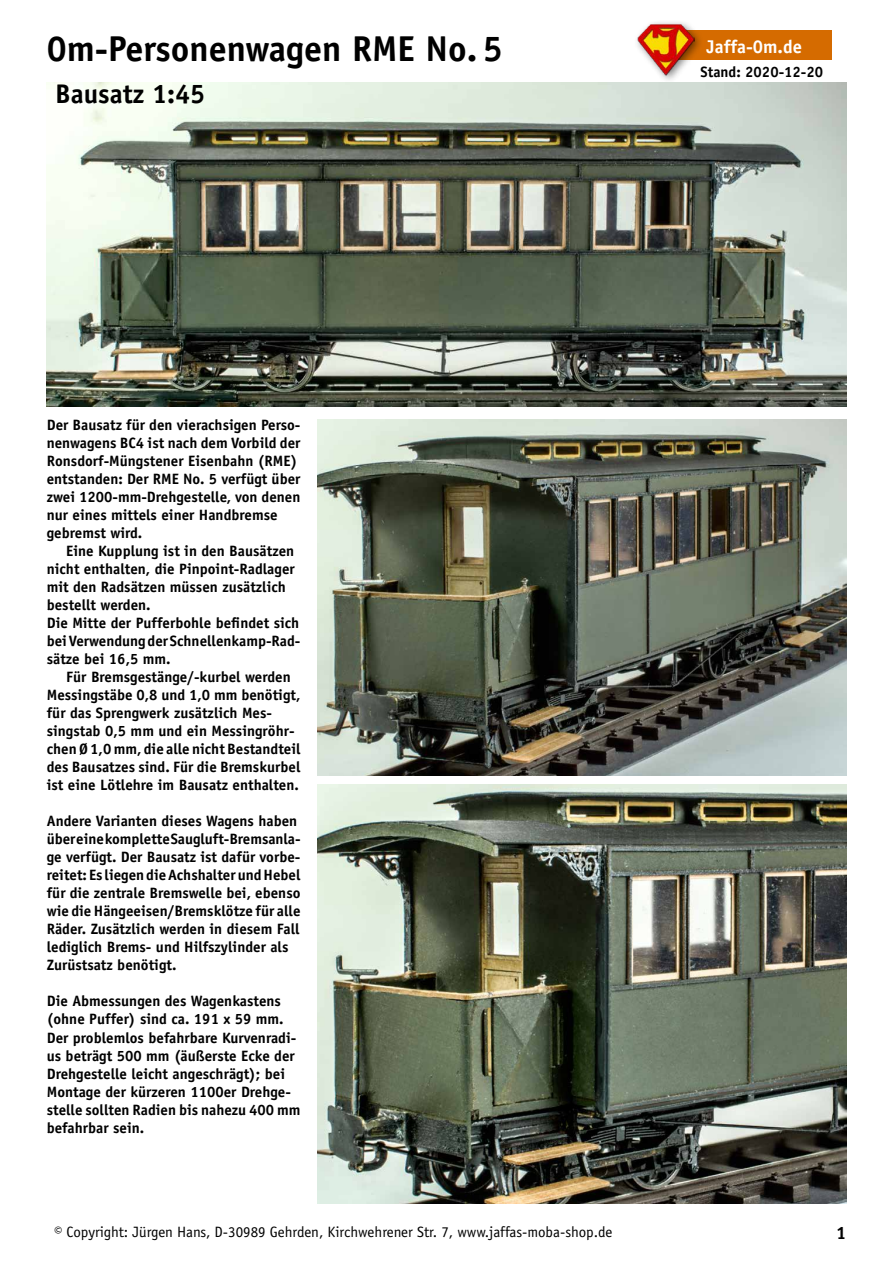
<style>
.page{position:relative;width:893px;height:1263px;background:#fff}
.page>*{position:absolute;margin:0;border:0;box-sizing:border-box;transform-origin:0 0}
.t1{font:700 36px "Officina Sans";color:#000}
.t2{font:700 27px "Officina Sans";color:#000}
.t3{font:700 18.6px "Officina Sans";color:#fff}
.t4{font:700 18px "Officina Sans";color:#000}
.t5{font:700 15px/18px "Officina Sans";color:#000}
.t6{font:15px "Officina Sans";color:#000}
</style>
<div class="page">
<div style="left:662px;top:30px;width:170px;height:29px;background:#d56b00"></div>
<div style="left:633px;top:19px;width:72px;height:66px;background:#000;opacity:.5"></div>
<img style="left:636px;top:23px;width:59px;height:52px">
<img style="left:47px;top:82px;width:799px;height:325px">
<img style="left:317px;top:419px;width:529px;height:356px">
<img style="left:317px;top:785px;width:529px;height:418px">
<h1 class="t1" style="left:47px;top:26px;width:457px">0m-Personenwagen RME No.5</h1>
<p class="t3" style="left:707px;top:35px;width:97px">Jaffa-0m.de</p>
<p class="t5" style="left:701px;top:62px;width:124px">Stand: 2020-12-20</p>
<h2 class="t2" style="left:55px;top:77px;width:151px">Bausatz 1:45</h2>
<p class="t5" style="left:47px;top:416px;width:255px">Der Bausatz für den vierachsigen Perso&shy;nenwagens BC4 ist nach dem Vorbild der Ronsdorf-Müngstener Eisenbahn (RME) entstanden: Der RME No. 5 verfügt über zwei 1200-mm-Drehgestelle, von denen nur eines mittels einer Handbremse gebremst wird.</p>
<p class="t5" style="left:47px;top:542px;width:255px;text-indent:19px">Eine Kupplung ist in den Bausätzen nicht enthalten, die Pinpoint-Radlager mit den Radsätzen müssen zusätzlich bestellt werden.<br>Die Mitte der Pufferbohle befindet sich bei Verwendung der Schnellenkamp-Rad&shy;sätze bei 16,5 mm.</p>
<p class="t5" style="left:47px;top:668px;width:255px;text-indent:19px">Für Bremsgestänge/-kurbel werden Messingstäbe 0,8 und 1,0 mm benötigt, für das Sprengwerk zusätzlich Mes&shy;singstab 0,5 mm und ein Messingröhr&shy;chen Ø 1,0 mm, die alle nicht Bestandteil des Bausatzes sind. Für die Bremskurbel ist eine Lötlehre im Bausatz enthalten.</p>
<p class="t5" style="left:47px;top:812px;width:255px">Andere Varianten dieses Wagens haben über eine komplette Saugluft-Bremsanla&shy;ge verfügt. Der Bausatz ist dafür vorbe&shy;reitet: Es liegen die Achshalter und Hebel für die zentrale Bremswelle bei, ebenso wie die Hängeeisen/Bremsklötze für alle Räder. Zusätzlich werden in diesem Fall lediglich Brems- und Hilfszylinder als Zurüstsatz benötigt.</p>
<p class="t5" style="left:47px;top:992px;width:255px">Die Abmessungen des Wagenkastens (ohne Puffer) sind ca. 191 x 59 mm.<br>Der problemlos befahrbare Kurvenradi&shy;us beträgt 500 mm (äußerste Ecke der Drehgestelle leicht angeschrägt); bei Montage der kürzeren 1100er Drehge&shy;stelle sollten Radien bis nahezu 400 mm befahrbar sein.</p>
<p class="t6" style="left:54px;top:1223px;width:560px">© Copyright: Jürgen Hans, D-30989 Gehrden, Kirchwehrener Str. 7, www.jaffas-moba-shop.de</p>
<p class="t4" style="left:836px;top:1222px;width:12px">1</p>
</div>
